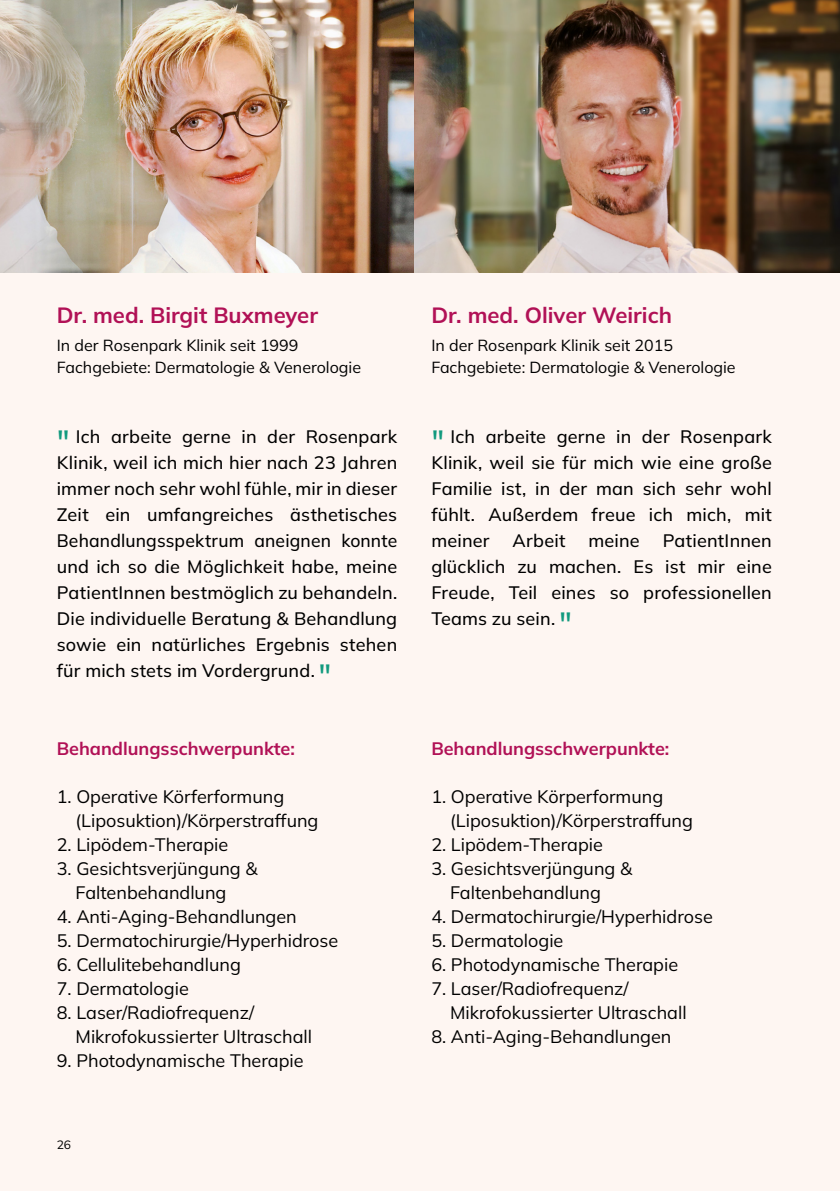
<style>
.page{position:relative;width:840px;height:1191px;background:#fff}
.page>*{position:absolute;margin:0;border:0;box-sizing:border-box;transform-origin:0 0}
.t1{font:700 22px "Mulish";color:#b11156}
.t2{font:500 18px/26px "Mulish";letter-spacing:.01em;color:#000;text-align:justify}
.t3{font:18px/24px "Mulish";color:#000}
.t4{font:700 18px "Mulish";color:#b11156}
.t5{font:16px/22px "Mulish";color:#000}
.t6{font:12px "Mulish";color:#000}
.s1{font-size:32px;color:#129a7e}
</style>
<div class="page">
<div style="left:0;top:0;width:839px;height:1191px;background:#fef6f2"></div>
<img style="left:0;top:0;width:414px;height:272px">
<img style="left:414px;top:0;width:425px;height:272px">
<p class="t1" style="left:57px;top:300px;width:262px">Dr. med. Birgit Buxmeyer</p>
<p class="t5" style="left:57px;top:333px;width:305px">In der Rosenpark Klinik seit 1999<br>Fachgebiete: Dermatologie &amp; Venerologie</p>
<p class="t2" style="left:57px;top:423px;width:342px"><span class="s1">"</span> Ich arbeite gerne in der Rosenpark Klinik, weil ich mich hier nach 23 Jahren immer noch sehr wohl fühle, mir in dieser Zeit ein umfangreiches ästhetisches Behandlungsspektrum aneignen konnte und ich so die Möglichkeit habe, meine PatientInnen bestmöglich zu behandeln.<br>Die individuelle Beratung &amp; Behandlung sowie ein natürliches Ergebnis stehen für mich stets im Vordergrund. <span class="s1">"</span></p>
<p class="t4" style="left:57px;top:736px;width:239px">Behandlungsschwerpunkte:</p>
<p class="t3" style="left:75px;top:784px;width:244px;text-indent:-19px">1. Operative Körferformung (Liposuktion)/Körperstraffung</p>
<p class="t3" style="left:57px;top:832px;width:173px">2. Lipödem-Therapie</p>
<p class="t3" style="left:75px;top:856px;width:183px;text-indent:-19px">3. Gesichtsverjüngung &amp;<br>Faltenbehandlung</p>
<p class="t3" style="left:57px;top:904px;width:241px">4. Anti-Aging-Behandlungen</p>
<p class="t3" style="left:57px;top:928px;width:283px">5. Dermatochirurgie/Hyperhidrose</p>
<p class="t3" style="left:57px;top:952px;width:185px">6. Cellulitebehandlung</p>
<p class="t3" style="left:57px;top:976px;width:133px">7. Dermatologie</p>
<p class="t3" style="left:75px;top:1000px;width:238px;text-indent:-19px">8. Laser/Radiofrequenz/<br>Mikrofokussierter Ultraschall</p>
<p class="t3" style="left:57px;top:1048px;width:248px">9. Photodynamische Therapie</p>
<p class="t6" style="left:57px;top:1136px;width:16px">26</p>
<p class="t1" style="left:431px;top:300px;width:242px">Dr. med. Oliver Weirich</p>
<p class="t5" style="left:431px;top:333px;width:305px">In der Rosenpark Klinik seit 2015<br>Fachgebiete: Dermatologie &amp; Venerologie</p>
<p class="t2" style="left:431px;top:423px;width:342px"><span class="s1">"</span> Ich arbeite gerne in der Rosenpark Klinik, weil sie für mich wie eine große Familie ist, in der man sich sehr wohl fühlt. Außerdem freue ich mich, mit meiner</p>
<p class="t2" style="left:512px;top:527px;width:54px">Arbeit</p>
<p class="t2" style="left:588px;top:527px;width:53px">meine</p>
<p class="t2" style="left:431px;top:527px;width:342px;text-indent:231px">PatientInnen glücklich zu machen. Es ist mir eine Freude, Teil eines so professionellen Teams zu sein. <span class="s1">"</span></p>
<p class="t4" style="left:431px;top:736px;width:239px">Behandlungsschwerpunkte:</p>
<p class="t3" style="left:450px;top:784px;width:244px;text-indent:-19px">1. Operative Körperformung (Liposuktion)/Körperstraffung</p>
<p class="t3" style="left:431px;top:832px;width:173px">2. Lipödem-Therapie</p>
<p class="t3" style="left:450px;top:856px;width:183px;text-indent:-19px">3. Gesichtsverjüngung &amp;<br>Faltenbehandlung</p>
<p class="t3" style="left:431px;top:904px;width:283px">4. Dermatochirurgie/Hyperhidrose</p>
<p class="t3" style="left:431px;top:928px;width:133px">5. Dermatologie</p>
<p class="t3" style="left:431px;top:952px;width:248px">6. Photodynamische Therapie</p>
<p class="t3" style="left:450px;top:976px;width:238px;text-indent:-19px">7. Laser/Radiofrequenz/<br>Mikrofokussierter Ultraschall</p>
<p class="t3" style="left:431px;top:1024px;width:241px">8. Anti-Aging-Behandlungen</p>
</div>
